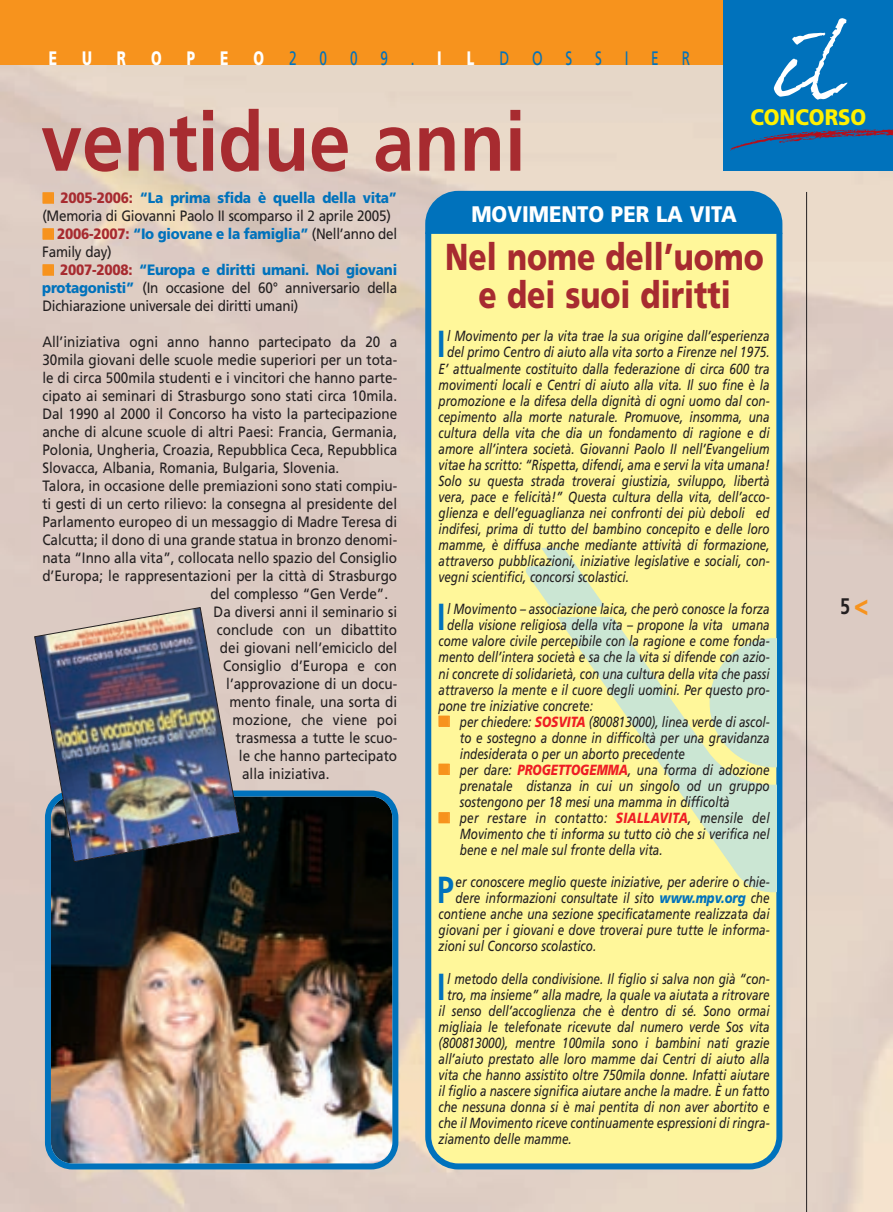
<style>
.page{position:relative;width:893px;height:1212px;background:#fff}
.page>*{position:absolute;margin:0;border:0;box-sizing:border-box;transform-origin:0 0}
.t1{font:105px "Dear Joefour";color:#fff}
.t2{font:700 82.5px "Frutiger";color:#a72b30;scale:.9 1}
.t3{font:700 37.65px "Frutiger";color:#0072bc;scale:.8 1}
.t4{font:900 37.5px/37.5px "Frutiger";color:#a72b30;text-align:center;scale:.8 1}
.t5{font:900 22.5px "Frutiger";color:#fff;scale:.9 1}
.t6{font:900 22.5px "Frutiger";color:#fff101;scale:.9 1}
.t7{font:700 22.5px "Frutiger";color:#231f20;scale:.8 1}
.t8{font:19.5px "Frutiger";letter-spacing:1.67em;color:#0072bc;scale:.7 1}
.t9{font:900 19.5px "Frutiger";color:#fff;scale:.7 1}
.t10{font:15px/18px "Frutiger";color:#231f20;scale:.9 1}
.t11{font:italic 14.7px/16px "Frutiger";color:#231f20;text-align:justify;scale:.8 1}
.s1{font-weight:900;color:#fff}
.s2{color:#f7931d}
.s3{font-weight:900;color:#a72b30}
.s4{font-weight:900;color:#0072bc}
.s5{font-weight:900;color:#ee1d23}
</style>
<div class="page">
<img style="left:0;top:65px;width:893px;height:1147px">
<div style="left:0;top:0;width:893px;height:65px;background:#f7931d"></div>
<hr style="left:806px;top:192px;width:1px;height:1020px;background:#231f20">
<div style="left:723px;top:0;width:170px;height:170px;background:#0072bc"></div>
<svg style="left:730px;top:129px;width:163px;height:22px"></svg>
<div style="left:425px;top:191px;width:357px;height:978px;background:#fff79a"></div>
<svg style="left:526px;top:548px;width:80px;height:59px;background:#e1edb9"></svg>
<svg style="left:556px;top:616px;width:221px;height:277px;background:#eaf0af"></svg>
<div style="left:425px;top:194px;width:357px;height:40px;background:#0072bc"></div>
<img style="left:45px;top:790px;width:353px;height:379px">
<img style="left:34px;top:607px;width:207px;height:255px">
<svg style="left:855px;top:599px;width:12px;height:16px"></svg>
<p class="t9" style="left:49px;top:50px;width:13px">E</p>
<p class="t9" style="left:82px;top:50px;width:16px">U</p>
<p class="t9" style="left:117px;top:50px;width:15px">R</p>
<p class="t9" style="left:151px;top:50px;width:17px">O</p>
<p class="t9" style="left:187px;top:50px;width:13px">P</p>
<p class="t9" style="left:220px;top:50px;width:13px">E</p>
<p class="t9" style="left:254px;top:50px;width:17px">O</p>
<p class="t8" style="left:289px;top:50px;width:219px">2009.<span class="s1">I</span></p>
<p class="t9" style="left:467px;top:50px;width:12px">L</p>
<p class="t8" style="left:499px;top:50px;width:274px">DOSSIER</p>
<p class="t2" style="left:41px;top:109px;width:540px">ventidue anni</p>
<p class="t1" style="left:776px;top:0;width:65px">il</p>
<p class="t6" style="left:750px;top:108px;width:130px">CONCORSO</p>
<p class="t10" style="left:42px;top:190px;width:396px"><span class="s2">■</span> <span class="s3">2005-2006:</span> <span class="s4">“La prima sfida è quella della vita” </span>(Memoria di Giovanni Paolo II scomparso il 2 aprile 2005)</p>
<p class="t10" style="left:42px;top:226px;width:396px"><span class="s2">■</span> <span class="s3">2006-2007:</span> <span class="s4">“Io giovane e la famiglia”</span> (Nell’anno del<br>Family day)</p>
<p class="t10" style="left:42px;top:262px;width:396px;text-align:justify"><span class="s2">■</span> <span class="s3">2007-2008:</span> <span class="s4">“Europa e diritti umani. Noi giovani protagonisti”</span> (In occasione del 60° anniversario della Dichiarazione universale dei diritti umani)</p>
<p class="t10" style="left:42px;top:334px;width:396px">All’iniziativa ogni anno hanno partecipato da 20 a</p>
<p class="t10" style="left:42px;top:352px;width:396px">30mila giovani delle scuole medie superiori per un tota-</p>
<p class="t10" style="left:42px;top:370px;width:396px">le di circa 500mila studenti e i vincitori che hanno parte-</p>
<p class="t10" style="left:42px;top:388px;width:396px">cipato ai seminari di Strasburgo sono stati circa 10mila.</p>
<p class="t10" style="left:42px;top:406px;width:396px">Dal 1990 al 2000 il Concorso ha visto la partecipazione</p>
<p class="t10" style="left:42px;top:424px;width:396px">anche di alcune scuole di altri Paesi: Francia, Germania,</p>
<p class="t10" style="left:42px;top:442px;width:396px">Polonia, Ungheria, Croazia, Repubblica Ceca, Repubblica</p>
<p class="t10" style="left:42px;top:460px;width:331px">Slovacca, Albania, Romania, Bulgaria, Slovenia.</p>
<p class="t10" style="left:42px;top:478px;width:396px">Talora, in occasione delle premiazioni sono stati compiu-</p>
<p class="t10" style="left:42px;top:496px;width:396px">ti gesti di un certo rilievo: la consegna al presidente del</p>
<p class="t10" style="left:42px;top:514px;width:396px">Parlamento europeo di un messaggio di Madre Teresa di</p>
<p class="t10" style="left:42px;top:532px;width:396px">Calcutta; il dono di una grande statua in bronzo denomi-</p>
<p class="t10" style="left:42px;top:550px;width:396px">nata “Inno alla vita”, collocata nello spazio del Consiglio</p>
<p class="t10" style="left:42px;top:568px;width:396px">d’Europa; le rappresentazioni per la città di Strasburgo</p>
<p class="t10" style="left:210px;top:586px;width:199px">del complesso “Gen Verde”.</p>
<p class="t10" style="left:214px;top:604px;width:205px">Da diversi anni il seminario si</p>
<p class="t10" style="left:217px;top:622px;width:202px">conclude con un dibattito</p>
<p class="t10" style="left:220px;top:640px;width:198px">dei giovani nell’emiciclo del</p>
<p class="t10" style="left:223px;top:658px;width:195px">Consiglio d’Europa e con</p>
<p class="t10" style="left:226px;top:676px;width:191px">l’approvazione di un docu-</p>
<p class="t10" style="left:229px;top:694px;width:188px">mento finale, una sorta di</p>
<p class="t10" style="left:233px;top:712px;width:184px">mozione, che viene poi</p>
<p class="t10" style="left:236px;top:730px;width:181px">trasmessa a tutte le scuo-</p>
<p class="t10" style="left:239px;top:748px;width:177px">le che hanno partecipato</p>
<p class="t10" style="left:242px;top:766px;width:99px">alla iniziativa.</p>
<p class="t5" style="left:471px;top:205px;width:296px">MOVIMENTO PER LA VITA</p>
<p class="t4" style="left:445px;top:241px;width:400px">Nel nome dell’uomo e dei suoi diritti</p>
<p class="t3" style="left:437px;top:329px;width:12px">I</p>
<p class="t11" style="left:447px;top:329px;width:405px">l Movimento per la vita trae la sua origine dall’esperienza</p>
<p class="t11" style="left:447px;top:345px;width:405px">del primo Centro di aiuto alla vita sorto a Firenze nel 1975.</p>
<p class="t11" style="left:439px;top:361px;width:415px">E’ attualmente costituito dalla federazione di circa 600 tra</p>
<p class="t11" style="left:439px;top:378px;width:415px">movimenti locali e Centri di aiuto alla vita. Il suo fine è la</p>
<p class="t11" style="left:439px;top:394px;width:415px">promozione e la difesa della dignità di ogni uomo dal con-</p>
<p class="t11" style="left:439px;top:410px;width:415px">cepimento alla morte naturale. Promuove, insomma, una</p>
<p class="t11" style="left:439px;top:426px;width:415px">cultura della vita che dia un fondamento di ragione e di</p>
<p class="t11" style="left:439px;top:442px;width:415px">amore all’intera società. Giovanni Paolo II nell’Evangelium</p>
<p class="t11" style="left:439px;top:458px;width:415px">vitae ha scritto: “Rispetta, difendi, ama e servi la vita umana!</p>
<p class="t11" style="left:439px;top:474px;width:415px">Solo su questa strada troverai giustizia, sviluppo, libertà</p>
<p class="t11" style="left:439px;top:490px;width:415px">vera, pace e felicità!” Questa cultura della vita, dell’acco-</p>
<p class="t11" style="left:439px;top:506px;width:415px">glienza e dell’eguaglianza nei confronti dei più deboli ed</p>
<p class="t11" style="left:439px;top:522px;width:415px">indifesi, prima di tutto del bambino concepito e delle loro</p>
<p class="t11" style="left:439px;top:538px;width:415px">mamme, è diffusa anche mediante attività di formazione,</p>
<p class="t11" style="left:439px;top:554px;width:415px">attraverso pubblicazioni, iniziative legislative e sociali, con-</p>
<p class="t11" style="left:439px;top:570px;width:240px">vegni scientifici, concorsi scolastici.</p>
<p class="t3" style="left:437px;top:602px;width:12px">I</p>
<p class="t11" style="left:447px;top:602px;width:405px">l Movimento – associazione laica, che però conosce la forza</p>
<p class="t11" style="left:447px;top:618px;width:405px">della visione religiosa della vita – propone la vita umana</p>
<p class="t11" style="left:439px;top:634px;width:415px">come valore civile percepibile con la ragione e come fonda-</p>
<p class="t11" style="left:439px;top:650px;width:415px">mento dell’intera società e sa che la vita si difende con azio-</p>
<p class="t11" style="left:439px;top:666px;width:415px">ni concrete di solidarietà, con una cultura della vita che passi</p>
<p class="t11" style="left:439px;top:682px;width:415px">attraverso la mente e il cuore degli uomini. Per questo pro-</p>
<p class="t11" style="left:439px;top:699px;width:195px">pone tre iniziative concrete:</p>
<p class="t11" style="left:460px;top:715px;width:389px;text-indent:-21px"><span class="s2">■</span> per chiedere: <span class="s5">SOSVITA</span> (800813000), linea verde di ascol&shy;to e sostegno a donne in difficoltà per una gravidanza indesiderata o per un aborto precedente</p>
<p class="t11" style="left:460px;top:763px;width:389px;text-indent:-21px"><span class="s2">■</span> per dare: <span class="s5">PROGETTOGEMMA</span>, una forma di adozione prenatale distanza in cui un singolo od un gruppo sostengono per 18 mesi una mamma in difficoltà</p>
<p class="t11" style="left:460px;top:811px;width:389px;text-indent:-21px"><span class="s2">■</span> per restare in contatto: <span class="s5">SIALLAVITA</span>, mensile del Movimento che ti informa su tutto ciò che si verifica nel bene e nel male sul fronte della vita.</p>
<p class="t3" style="left:437px;top:875px;width:22px">P</p>
<p class="t11" style="left:456px;top:875px;width:394px">er conoscere meglio queste iniziative, per aderire o chie-</p>
<p class="t11" style="left:456px;top:891px;width:394px">dere informazioni consultate il sito <span class="s4">www.mpv.org</span> che</p>
<p class="t11" style="left:439px;top:907px;width:415px">contiene anche una sezione specificatamente realizzata dai</p>
<p class="t11" style="left:439px;top:923px;width:415px">giovani per i giovani e dove troverai pure tutte le informa-</p>
<p class="t11" style="left:439px;top:939px;width:199px">zioni sul Concorso scolastico.</p>
<p class="t3" style="left:437px;top:971px;width:12px">I</p>
<p class="t11" style="left:447px;top:971px;width:405px">l metodo della condivisione. Il figlio si salva non già “con-</p>
<p class="t11" style="left:447px;top:987px;width:405px">tro, ma insieme” alla madre, la quale va aiutata a ritrovare</p>
<p class="t11" style="left:439px;top:1003px;width:415px">il senso dell’accoglienza che è dentro di sé. Sono ormai</p>
<p class="t11" style="left:439px;top:1020px;width:415px">migliaia le telefonate ricevute dal numero verde Sos vita</p>
<p class="t11" style="left:439px;top:1036px;width:415px">(800813000), mentre 100mila sono i bambini nati grazie</p>
<p class="t11" style="left:439px;top:1052px;width:415px">all’aiuto prestato alle loro mamme dai Centri di aiuto alla</p>
<p class="t11" style="left:439px;top:1068px;width:415px">vita che hanno assistito oltre 750mila donne. Infatti aiutare</p>
<p class="t11" style="left:439px;top:1084px;width:415px">il figlio a nascere significa aiutare anche la madre. È un fatto</p>
<p class="t11" style="left:439px;top:1100px;width:415px">che nessuna donna si è mai pentita di non aver abortito e</p>
<p class="t11" style="left:439px;top:1116px;width:415px">che il Movimento riceve continuamente espressioni di ringra-</p>
<p class="t11" style="left:439px;top:1132px;width:168px">ziamento delle mamme.</p>
<p class="t7" style="left:840px;top:597px;width:14px">5</p>
</div>
